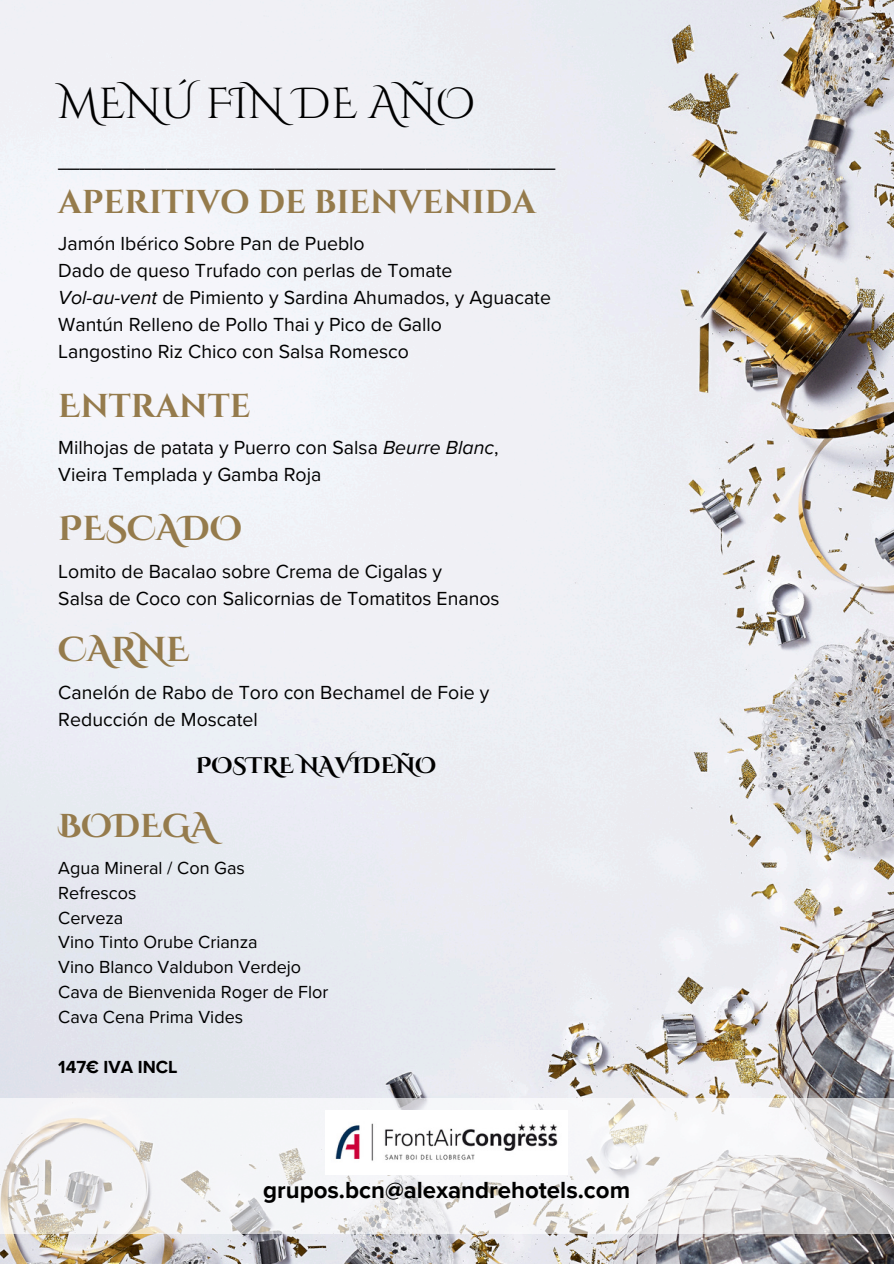
<style>
.page{position:relative;width:894px;height:1264px;background:#fff}
.page>*{position:absolute;margin:0;border:0;box-sizing:border-box;transform-origin:0 0}
.t1{font:43.2px/48.3px "Cinzel Decorative";color:#000}
.t2{font:700 34.5px "Cinzel Decorative";color:#957b4c}
.t3{font:700 33px "Cinzel Decorative";color:#957b4c}
.t4{font:700 24px "Proxima Nova";color:#000}
.t5{font:700 22.5px "Cinzel Decorative";color:#000}
.t6{font:19.5px "Proxima Nova";color:#000}
.t7{font:18px "Proxima Nova";color:#000}
.t8{font:700 18px "Proxima Nova";color:#000}
.s1{font-style:italic}
</style>
<div class="page">
<img style="left:0;top:0;width:893px;height:1263px">
<svg style="left:290px;top:1098px;width:312px;height:135px;fill:#f5f5f9"></svg>
<img style="left:325px;top:1110px;width:242px;height:64px">
<svg style="left:0;top:1098px;width:290px;height:135px;fill:#f3f4f7"></svg>
<svg style="left:602px;top:1098px;width:291px;height:135px"></svg>
<p class="t1" style="left:58px;top:80px;width:498px">MENÚ FIN DE AÑO _______________________</p>
<p class="t3" style="left:58px;top:180px;width:479px">APERITIVO DE BIENVENIDA</p>
<p class="t6" style="left:58px;top:232px;width:308px">Jamón Ibérico Sobre Pan de Pueblo</p>
<p class="t6" style="left:58px;top:259px;width:395px">Dado de queso Trufado con perlas de Tomate</p>
<p class="t6" style="left:58px;top:286px;width:494px"><span class="s1">Vol-au-vent</span> de Pimiento y Sardina Ahumados, y Aguacate</p>
<p class="t6" style="left:58px;top:313px;width:385px">Wantún Relleno de Pollo Thai y Pico de Gallo</p>
<h3 class="t6" style="left:58px;top:340px;width:352px">Langostino Riz Chico con Salsa Romesco</h3>
<h3 class="t3" style="left:58px;top:384px;width:194px">ENTRANTE</h3>
<h2 class="t6" style="left:58px;top:436px;width:441px">Milhojas de patata y Puerro con Salsa <span class="s1">Beurre Blanc</span>,</h2>
<p class="t6" style="left:58px;top:463px;width:264px">Vieira Templada y Gamba Roja</p>
<p class="t2" style="left:58px;top:506px;width:185px">PESCADO</p>
<p class="t6" style="left:58px;top:560px;width:385px">Lomito de Bacalao sobre Crema de Cigalas y</p>
<h2 class="t6" style="left:58px;top:587px;width:443px">Salsa de Coco con Salicornias de Tomatitos Enanos</h2>
<p class="t2" style="left:58px;top:627px;width:132px">CARNE</p>
<p class="t6" style="left:58px;top:681px;width:432px">Canelón de Rabo de Toro con Bechamel de Foie y</p>
<h4 class="t6" style="left:58px;top:708px;width:201px">Reducción de Moscatel</h4>
<h2 class="t5" style="left:196px;top:751px;width:242px">POSTRE NAVIDEÑO</h2>
<p class="t3" style="left:58px;top:804px;width:157px">BODEGA</p>
<p class="t7" style="left:58px;top:857px;width:188px">Agua Mineral / Con Gas</p>
<p class="t7" style="left:58px;top:882px;width:80px">Refrescos</p>
<p class="t7" style="left:58px;top:907px;width:67px">Cerveza</p>
<p class="t7" style="left:58px;top:931px;width:201px">Vino Tinto Orube Crianza</p>
<p class="t7" style="left:58px;top:956px;width:244px">Vino Blanco Valdubon Verdejo</p>
<p class="t7" style="left:58px;top:981px;width:271px">Cava de Bienvenida Roger de Flor</p>
<h6 class="t7" style="left:58px;top:1006px;width:186px">Cava Cena Prima Vides</h6>
<p class="t8" style="left:58px;top:1056px;width:121px">147€ IVA INCL</p>
<p class="t4" style="left:263px;top:1175px;width:368px">grupos.bcn@alexandrehotels.com</p>
</div>
